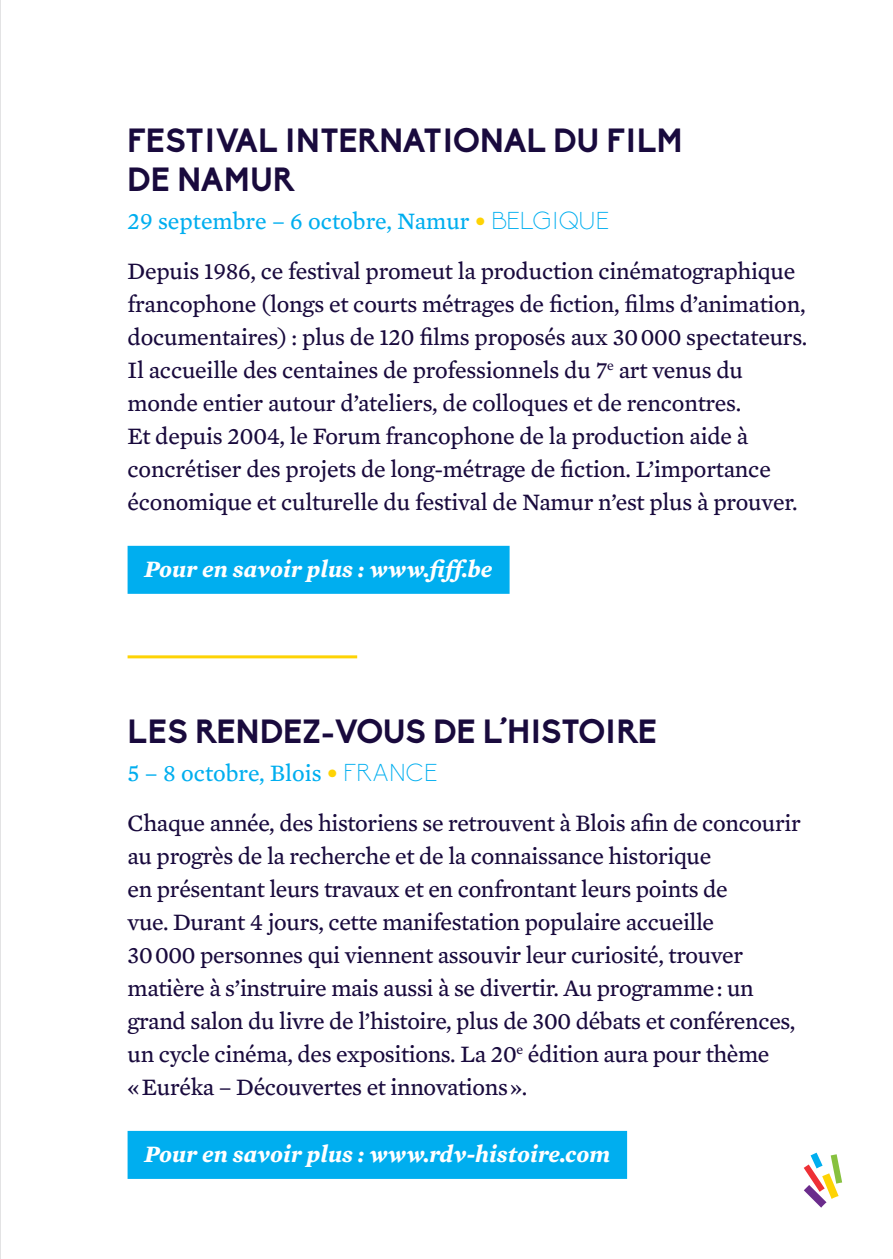
<style>
.page{position:relative;width:893px;height:1259px;background:#fff}
.page>*{position:absolute;margin:0;border:0;box-sizing:border-box;transform-origin:0 0}
.TITRE{font:700 33px/39px "Biko";letter-spacing:-.005em;color:#190a3d}
.texte_courant{font:24px/33px "Mercury Text G3 Roman";letter-spacing:-.015em;color:#190a3d}
.Info_plus{font:italic 700 24px "Mercury Text G1";color:#fff}
.Sous-titre{font:24px "Mercury Text G3 Roman";color:#00aeef}
.s1{font-family:"Mercury Display";font-weight:700;color:#fed304}
.s2{font-family:"Biko";font-weight:300}
</style>
<div class="page">
<svg style="left:804px;top:1152px;width:38px;height:55px"></svg>
<hr style="left:0;top:0;width:1px;height:1259px;background:#c7c8ca">
<div style="left:128px;top:546px;width:382px;height:48px;background:#00aeef"></div>
<hr style="left:128px;top:655px;width:229px;height:3px;background:#fed304">
<div style="left:128px;top:1131px;width:499px;height:48px;background:#00aeef"></div>
<p class="TITRE" style="left:128px;top:122px;width:557px">FESTIVAL INTERNATIONAL DU FILM<br>DE NAMUR</p>
<p class="Sous-titre" style="left:128px;top:206px;width:483px">29 septembre – 6 octobre, Namur <span class="s1">•</span> <span class="s2">BELGIQUE</span></p>
<p class="texte_courant" style="left:128px;top:254px;width:681px">Depuis 1986, ce festival promeut la production cinématographique francophone (longs et courts métrages de fiction, films d’animation, documentaires) : plus de 120 films proposés aux 30000 spectateurs.<br>Il accueille des centaines de professionnels du 7<sup>e</sup> art venus du monde entier autour d’ateliers, de colloques et de rencontres.<br>Et depuis 2004, le Forum francophone de la production aide à concrétiser des projets de long-métrage de fiction. L’importance économique et culturelle du festival de Namur n’est plus à prouver.</p>
<p class="Info_plus" style="left:145px;top:554px;width:349px">Pour en savoir plus : www.fiff.be</p>
<p class="TITRE" style="left:499px;top:691px;width:10px">,</p>
<p class="TITRE" style="left:128px;top:712px;width:530px">LES RENDEZ-VOUS DE LHISTOIRE</p>
<p class="Sous-titre" style="left:128px;top:758px;width:312px">5 – 8 octobre, Blois <span class="s1">•</span> <span class="s2">FRANCE</span></p>
<p class="texte_courant" style="left:128px;top:806px;width:675px">Chaque année, des historiens se retrouvent à Blois afin de concourir au progrès de la recherche et de la connaissance historique<br>en présentant leurs travaux et en confrontant leurs points de<br>vue. Durant 4 jours, cette manifestation populaire accueille<br>30000 personnes qui viennent assouvir leur curiosité, trouver matière à s’instruire mais aussi à se divertir. Au programme: un grand salon du livre de l’histoire, plus de 300 débats et conférences, un cycle cinéma, des expositions. La 20<sup>e</sup> édition aura pour thème «Euréka – Découvertes et innovations».</p>
<p class="Info_plus" style="left:145px;top:1139px;width:467px">Pour en savoir plus : www.rdv-histoire.com</p>
</div>
